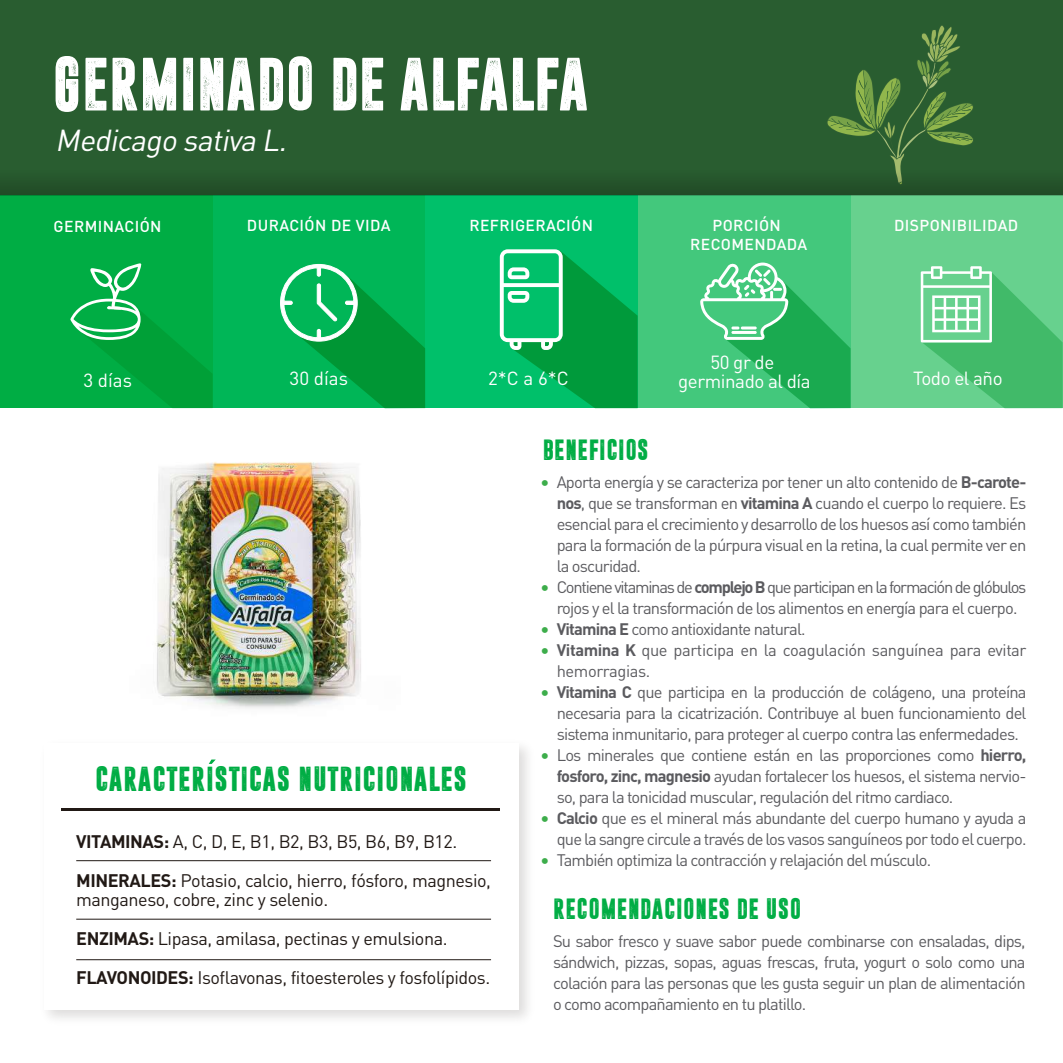
<style>
.page{position:relative;width:1063px;height:1063px;background:#fff}
.page>*{position:absolute;margin:0;border:0;box-sizing:border-box;transform-origin:0 0}
.t1{font:57.75px "Dreamwalker";color:#fff}
.t2{font:italic 30px "DIN";color:#fff}
.t3{font:26.7px "Dreamwalker";letter-spacing:.025em;color:#00ad44}
.t4{font:22.5px "Dreamwalker";letter-spacing:.025em;color:#00ad44}
.t5{font:18.75px/18.8px "DIN";letter-spacing:-.025em;color:#fff;text-align:center}
.t6{font:18px/39px "DIN";letter-spacing:-.025em;color:#211915}
.t7{font:16.5px/21px "DIN";letter-spacing:-.05em;color:#5b5b5f;text-align:justify}
.t8{font:16.5px/21px "DIN";letter-spacing:-.075em;color:#5b5b5f;text-align:center}
.t9{font:16.5px/21px "DIN";letter-spacing:-.025em;color:#5b5b5f}
.t10{font:500 15.6px/18.8px "DIN";letter-spacing:.025em;color:#fff;text-align:center}
.s1{font-weight:700}
.s2{font-size:18px;color:#3dad4b}
</style>
<div class="page">
<div style="left:0;top:0;width:1063px;height:218px;background:#295d30"></div>
<svg style="left:827px;top:25px;width:146px;height:142px"></svg>
<div style="left:213px;top:196px;width:212px;height:212px;background:#00b657"></div>
<div style="left:0;top:196px;width:213px;height:212px;background:#00ad44"></div>
<div style="left:850px;top:196px;width:213px;height:212px;background:#67d18e"></div>
<div style="left:425px;top:196px;width:213px;height:212px;background:#00c06a"></div>
<div style="left:638px;top:196px;width:212px;height:212px;background:#43c87c"></div>
<img style="left:156px;top:462px;width:205px;height:246px">
<svg style="left:500px;top:249px;width:138px;height:159px"></svg>
<svg style="left:280px;top:264px;width:145px;height:144px"></svg>
<hr style="left:62px;top:808px;width:438px;height:3px;background:#211915">
<hr style="left:76px;top:860px;width:415px;height:1px;background:#211915">
<hr style="left:76px;top:919px;width:415px;height:1px;background:#211915">
<hr style="left:76px;top:959px;width:415px;height:1px;background:#211915">
<svg style="left:700px;top:263px;width:151px;height:145px"></svg>
<svg style="left:921px;top:266px;width:142px;height:142px"></svg>
<svg style="left:70px;top:263px;width:142px;height:145px"></svg>
<div style="left:0;top:167px;width:1063px;height:29px;background:#25542b"></div>
<svg style="left:209px;top:760px;width:7px;height:4px"></svg>
<h1 class="t1" style="left:52px;top:56px;width:538px">GERMINADO DE ALFALFA</h1>
<h2 class="t2" style="left:55px;top:122px;width:239px">Medicago sativa L.</h2>
<p class="t10" style="left:247px;top:215px;width:145px">DURACIÓN DE VIDA</p>
<p class="t10" style="left:469px;top:215px;width:125px">REFRIGERACIÓN</p>
<p class="t10" style="left:690px;top:215px;width:119px">PORCIÓN<br>RECOMENDADA</p>
<p class="t10" style="left:54px;top:216px;width:109px">GERMINACIÓN</p>
<p class="t10" style="left:894px;top:215px;width:126px">DISPONIBILIDAD</p>
<p class="t5" style="left:83px;top:370px;width:50px">3 días</p>
<p class="t5" style="left:290px;top:369px;width:60px">30 días</p>
<p class="t5" style="left:488px;top:369px;width:82px">2*C a 6*C</p>
<h3 class="t4" style="left:543px;top:439px;width:108px">BENEFICIOS</h3>
<p class="t5" style="left:678px;top:353px;width:134px">50 gr de germinado al día</p>
<p class="t5" style="left:913px;top:369px;width:91px">Todo el año</p>
<h3 class="t3" style="left:95px;top:766px;width:373px">CARACTERISTICAS NUTRICIONALES</h3>
<p class="t6" style="left:76px;top:821px;width:416px"><span class="s1">VITAMINAS:</span> A, C, D, E, B1, B2, B3, B5, B6, B9, B12.<br><span class="s1">MINERALES:</span> Potasio, calcio, hierro, fósforo, magnesio,</p>
<p class="t6" style="left:76px;top:880px;width:416px">manganeso, cobre, zinc y selenio.<br><span class="s1">ENZIMAS:</span> Lipasa, amilasa, pectinas y emulsiona.<br><span class="s1">FLAVONOIDES:</span> Isoflavonas, fitoesteroles y fosfolípidos.</p>
<p class="t7" style="left:557px;top:471px;width:471px;text-indent:-17px"><span class="s2">•</span> Aporta energía y se caracteriza por tener un alto contenido de <span class="s1">B-carote&shy;nos</span>, que se transforman en <span class="s1">vitamina A</span> cuando el cuerpo lo requiere. Es esencial para el crecimiento y desarrollo de los huesos así como también para la formación de la púrpura visual en la retina, la cual permite ver en la oscuridad.</p>
<p class="t8" style="left:540px;top:576px;width:488px"><span class="s2">•</span> Contiene vitaminas de <span class="s1">complejo B</span> que participan en la formación de glóbulos rojos y el la transformación de los alimentos en energía para el cuerpo.</p>
<p class="t7" style="left:540px;top:618px;width:267px"><span class="s2">•</span> <span class="s1">Vitamina E</span> como antioxidante natural.</p>
<p class="t9" style="left:557px;top:639px;width:471px;text-indent:-17px"><span class="s2">•</span> <span class="s1">Vitamina K</span> que participa en la coagulación sanguínea para evitar hemorragias.</p>
<p class="t7" style="left:557px;top:681px;width:471px;text-indent:-17px"><span class="s2">•</span> <span class="s1">Vitamina C</span> que participa en la producción de colágeno, una proteína necesaria para la cicatrización. Contribuye al buen funcionamiento del sistema inmunitario, para proteger al cuerpo contra las enfermedades.</p>
<p class="t7" style="left:557px;top:744px;width:471px;text-indent:-17px"><span class="s2">•</span> Los minerales que contiene están en las proporciones como <span class="s1">hierro, fosforo, zinc, magnesio</span> ayudan fortalecer los huesos, el sistema nervio&shy;so, para la tonicidad muscular, regulación del ritmo cardiaco.</p>
<p class="t7" style="left:540px;top:807px;width:488px;text-align:right"><span class="s2">•</span> <span class="s1">Calcio</span> que es el mineral más abundante del cuerpo humano y ayuda a que la sangre circule a través de los vasos sanguíneos por todo el cuerpo.</p>
<p class="t7" style="left:540px;top:849px;width:393px"><span class="s2">•</span> También optimiza la contracción y relajación del músculo.</p>
<h3 class="t4" style="left:553px;top:898px;width:250px">RECOMENDACIONES DE USO</h3>
<p class="t7" style="left:553px;top:931px;width:474px">Su sabor fresco y suave sabor puede combinarse con ensaladas, dips, sándwich, pizzas, sopas, aguas frescas, fruta, yogurt o solo como una colación para las personas que les gusta seguir un plan de alimentación o como acompañamiento en tu platillo.</p>
</div>
